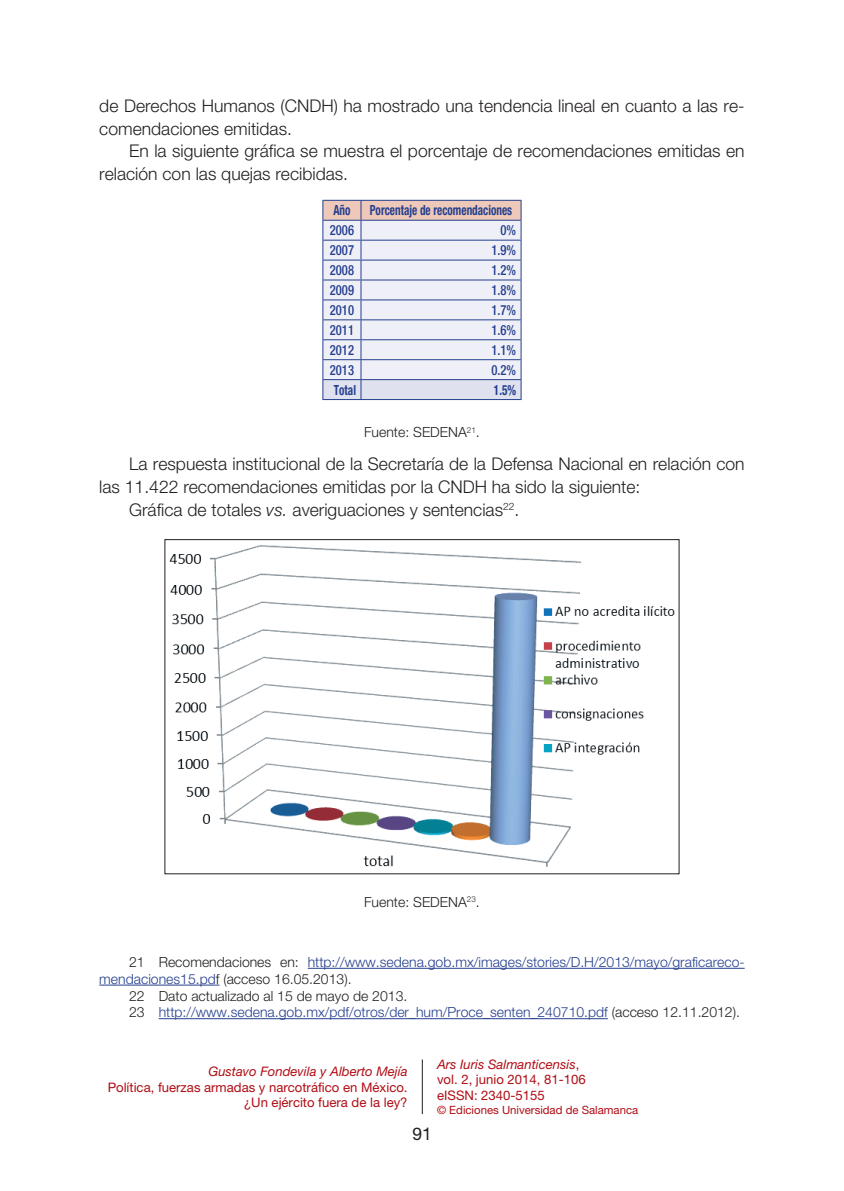
<style>
.page{position:relative;width:844px;height:1191px;background:#fff}
.page>*{position:absolute;margin:0;border:0;box-sizing:border-box;transform-origin:0 0}
._0TextoespacioANTES{font:300 17.5px/22.8px "Helvetica Neue LT Std";color:#231f20}
._0_Texto{font:300 17.5px/22.8px "Helvetica Neue LT Std";color:#231f20}
.t1{font:17.5px "Helvetica Neue LT Std";color:#231f20}
._15_Notas{font:300 14px/16.8px "Helvetica Neue LT Std";color:#253f8e}
._15_Notas-2{font:300 14px "Helvetica Neue LT Std";color:#231f20}
._16TextoTablaCENTRO{font:500 condensed 14px "Helvetica Neue LT Std";color:#253f8e;scale:.9 1}
._15_Pie_de_imagen{font:300 14px "Helvetica Neue LT Std";color:#231f20}
._16TituloTABLA{font:700 condensed 14px "Helvetica Neue LT Std";color:#253f8e;scale:.8 1}
._16TextoTablaDerecho{font:500 condensed 14px "Helvetica Neue LT Std";color:#253f8e;scale:.9 1}
._16TOtalTabla{font:700 condensed 14px "Helvetica Neue LT Std";color:#253f8e;scale:.8 1}
.t2{font:13.12px/15.8px "Helvetica Neue LT Std";color:#b00d15}
.t3{font:italic 13.12px "Helvetica Neue LT Std";color:#b00d15}
.t4{font:11.38px "Helvetica Neue LT Std";color:#b00d15}
.s1{font-family:"Helvetica Neue LT Std Lt SC850";font-weight:400}
.s2{font-style:italic}
.s3{color:#231f20}
</style>
<div class="page">
<hr style="left:422px;top:1059px;width:1px;height:55px;background:#231f20">
<svg style="left:322px;top:200px;width:199px;height:199px"></svg>
<hr style="left:322px;top:399px;width:39px;height:1px;background:#253f8e">
<hr style="left:361px;top:399px;width:160px;height:1px;background:#253f8e">
<img style="left:169px;top:545px;width:506px;height:322px">
<hr style="left:307px;top:968px;width:437px;height:1px;background:#253f8e">
<hr style="left:99px;top:984px;width:117px;height:1px;background:#253f8e">
<hr style="left:159px;top:1018px;width:448px;height:1px;background:#253f8e">
<p class="_0TextoespacioANTES" style="left:99px;top:94px;width:210px">de Derechos Humanos (<span class="s1">CNDH</span></p>
<p class="_0TextoespacioANTES" style="left:333px;top:94px;width:412px">) ha mostrado una tendencia lineal en cuanto a las re-</p>
<p class="_0TextoespacioANTES" style="left:99px;top:116px;width:194px">comendaciones emitidas.</p>
<p class="_0_Texto" style="left:99px;top:139px;width:646px;text-indent:30px">En la siguiente gráfica se muestra el porcentaje de recomendaciones emitidas en relación con las quejas recibidas.</p>
<p class="_16TituloTABLA" style="left:333px;top:202px;width:23px">Año</p>
<p class="_16TituloTABLA" style="left:370px;top:202px;width:179px">Porcentaje de recomendaciones</p>
<p class="_16TextoTablaCENTRO" style="left:330px;top:222px;width:28px">2006</p>
<p class="_16TextoTablaDerecho" style="left:500px;top:222px;width:19px">0%</p>
<p class="_16TextoTablaCENTRO" style="left:330px;top:242px;width:28px">2007</p>
<p class="_16TextoTablaDerecho" style="left:491px;top:242px;width:29px">1.9%</p>
<p class="_16TextoTablaCENTRO" style="left:330px;top:262px;width:28px">2008</p>
<p class="_16TextoTablaDerecho" style="left:491px;top:262px;width:29px">1.2%</p>
<p class="_16TextoTablaCENTRO" style="left:330px;top:282px;width:28px">2009</p>
<p class="_16TextoTablaDerecho" style="left:491px;top:282px;width:29px">1.8%</p>
<p class="_16TextoTablaCENTRO" style="left:330px;top:301px;width:28px">2010</p>
<p class="_16TextoTablaDerecho" style="left:491px;top:301px;width:29px">1.7%</p>
<p class="_16TextoTablaCENTRO" style="left:330px;top:321px;width:28px">2011</p>
<p class="_16TextoTablaDerecho" style="left:491px;top:321px;width:29px">1.6%</p>
<p class="_16TextoTablaCENTRO" style="left:330px;top:341px;width:28px">2012</p>
<p class="_16TextoTablaDerecho" style="left:491px;top:341px;width:29px">1.1%</p>
<p class="_16TextoTablaCENTRO" style="left:330px;top:361px;width:28px">2013</p>
<p class="_16TextoTablaDerecho" style="left:491px;top:361px;width:29px">0.2%</p>
<p class="_16TOtalTabla" style="left:334px;top:381px;width:29px">Total</p>
<p class="_16TOtalTabla" style="left:494px;top:381px;width:29px">1.5%</p>
<p class="_15_Pie_de_imagen" style="left:364px;top:424px;width:117px">Fuente: SEDENA<sup>21</sup>.</p>
<p class="_0TextoespacioANTES" style="left:99px;top:452px;width:646px;text-indent:30px">La respuesta institucional de la Secretaría de la Defensa Nacional en relación con las 11.422 recomendaciones emitidas por la CNDH ha sido la siguiente:</p>
<p class="_0_Texto" style="left:129px;top:497px;width:391px">Gráfica de totales <span class="s2">vs.</span> averiguaciones y sentencias<sup>22</sup>.</p>
<p class="_15_Pie_de_imagen" style="left:364px;top:893px;width:117px">Fuente: SEDENA<sup>23</sup>.</p>
<p class="_15_Notas" style="left:99px;top:953px;width:646px;text-indent:30px"><span class="s3">21 Recomendaciones en:</span> http://www.sedena.gob.mx/images/stories/D.H/2013/mayo/graficareco&shy;mendaciones15.pd<span class="s3">f (acceso 16.05.2013).</span></p>
<p class="_15_Notas-2" style="left:129px;top:987px;width:280px">22 Dato actualizado al 15 de mayo de 2013.</p>
<p class="_15_Notas" style="left:129px;top:1003px;width:612px"><span class="s3">23</span> http://www.sedena.gob.mx/pdf/otros/der_hum/Proce_senten_240710.pdf <span class="s3">(acceso 12.11.2012).</span></p>
<p class="t3" style="left:208px;top:1063px;width:201px">Gustavo Fondevila y Alberto Mejía</p>
<p class="t2" style="left:108px;top:1079px;width:301px;text-align:right">Política, fuerzas armadas y narcotráfico en México. ¿Un ejército fuera de la ley?</p>
<p class="t2" style="left:437px;top:1055px;width:150px"><span class="s2">Ars Iuris Salmanticensis</span>, vol. 2, junio 2014, 81-106 eISSN: 2340-5155</p>
<p class="t4" style="left:437px;top:1102px;width:203px">© Ediciones Universidad de Salamanca</p>
<p class="t1" style="left:412px;top:1123px;width:21px">91</p>
</div>
